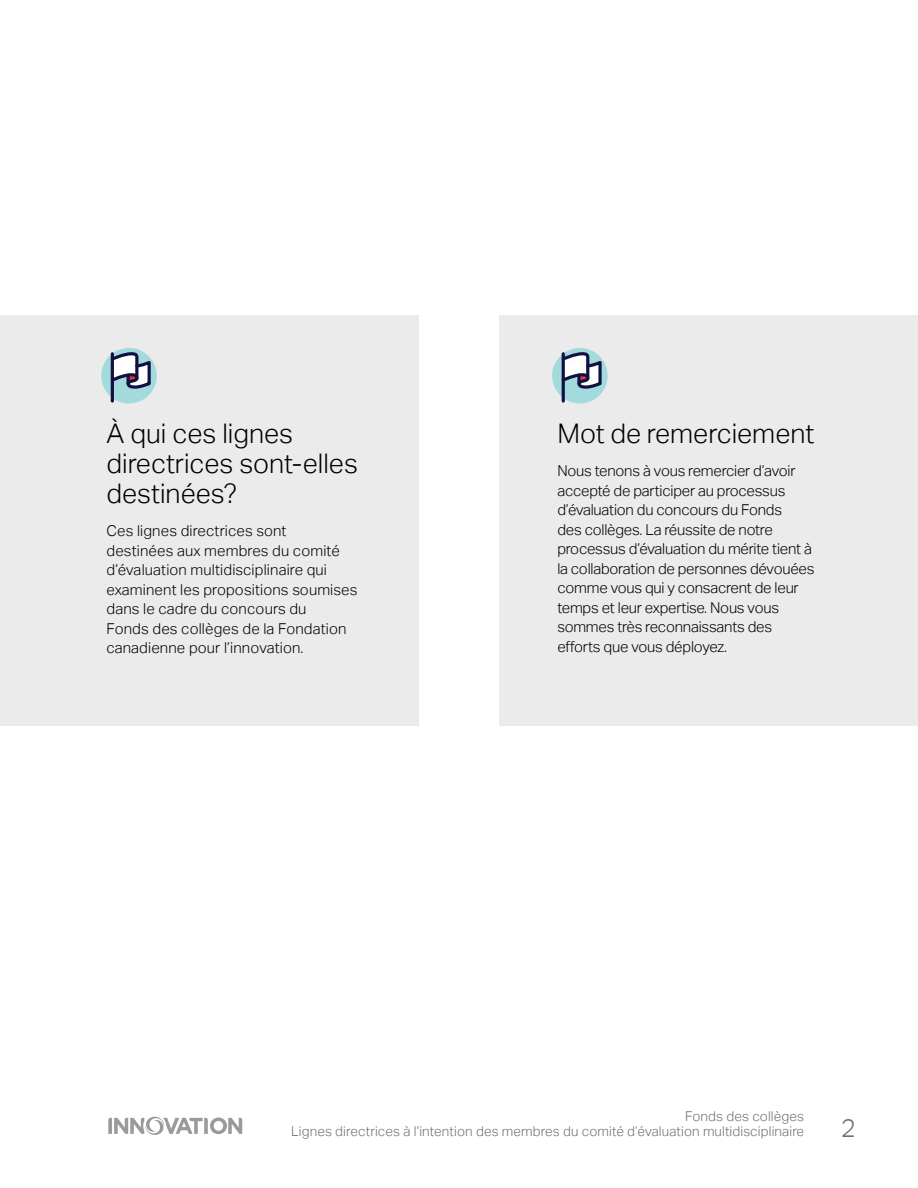
<style>
.page{position:relative;width:918px;height:1188px;background:#fff}
.page>*{position:absolute;margin:0;border:0;box-sizing:border-box;transform-origin:0 0}
.Sidebar_title{font:300 27px/30px "Aktiv Grotesk";color:#000}
.t1{font:300 25.5px "Aktiv Grotesk";color:#6d6e71}
.Body{font:300 15px/19.5px "Aktiv Grotesk";letter-spacing:-.015em;color:#000}
.Body-2{font:300 15px/19.5px "Aktiv Grotesk";letter-spacing:.01em;color:#000}
.t2{font:300 13.5px/15px "Aktiv Grotesk";letter-spacing:.01em;color:#6d6e71;text-align:right}
</style>
<div class="page">
<svg style="left:108px;top:1116px;width:134px;height:19px"></svg>
<div style="left:0;top:315px;width:418px;height:411px;background:#ebebeb"></div>
<div style="left:101px;top:348px;width:56px;height:55px;background:#a3dbdd;border-radius:50%"></div>
<hr style="left:111px;top:354px;width:3px;height:47px;background:#120f43">
<svg style="left:110px;top:351px;width:42px;height:39px"></svg>
<div style="left:500px;top:315px;width:418px;height:411px;background:#ebebeb"></div>
<div style="left:552px;top:348px;width:56px;height:55px;background:#a3dbdd;border-radius:50%"></div>
<hr style="left:562px;top:354px;width:3px;height:47px;background:#120f43">
<svg style="left:560px;top:351px;width:43px;height:39px"></svg>
<h3 class="Sidebar_title" style="left:106px;top:419px;width:253px">À qui ces lignes directrices sont-elles destinées?</h3>
<p class="Body-2" style="left:106px;top:521px;width:252px">Ces lignes directrices sont<br>destinées aux membres du comité d’évaluation multidisciplinaire qui examinent les propositions soumises dans le cadre du concours du<br>Fonds des collèges de la Fondation canadienne pour l’innovation.</p>
<h3 class="Sidebar_title" style="left:557px;top:419px;width:259px">Mot de remerciement</h3>
<p class="Body" style="left:557px;top:461px;width:259px">Nous tenons à vous remercier d’avoir accepté de participer au processus d’évaluation du concours du Fonds<br>des collèges. La réussite de notre processus d’évaluation du mérite tient à la collaboration de personnes dévouées comme vous qui y consacrent de leur temps et leur expertise. Nous vous sommes très reconnaissants des efforts que vous déployez.</p>
<p class="t2" style="left:291px;top:1109px;width:514px">Fonds des collèges<br>Lignes directrices à l’intention des membres du comité d’évaluation multidisciplinaire</p>
<h2 class="t1" style="left:841px;top:1113px;width:17px">2</h2>
</div>
